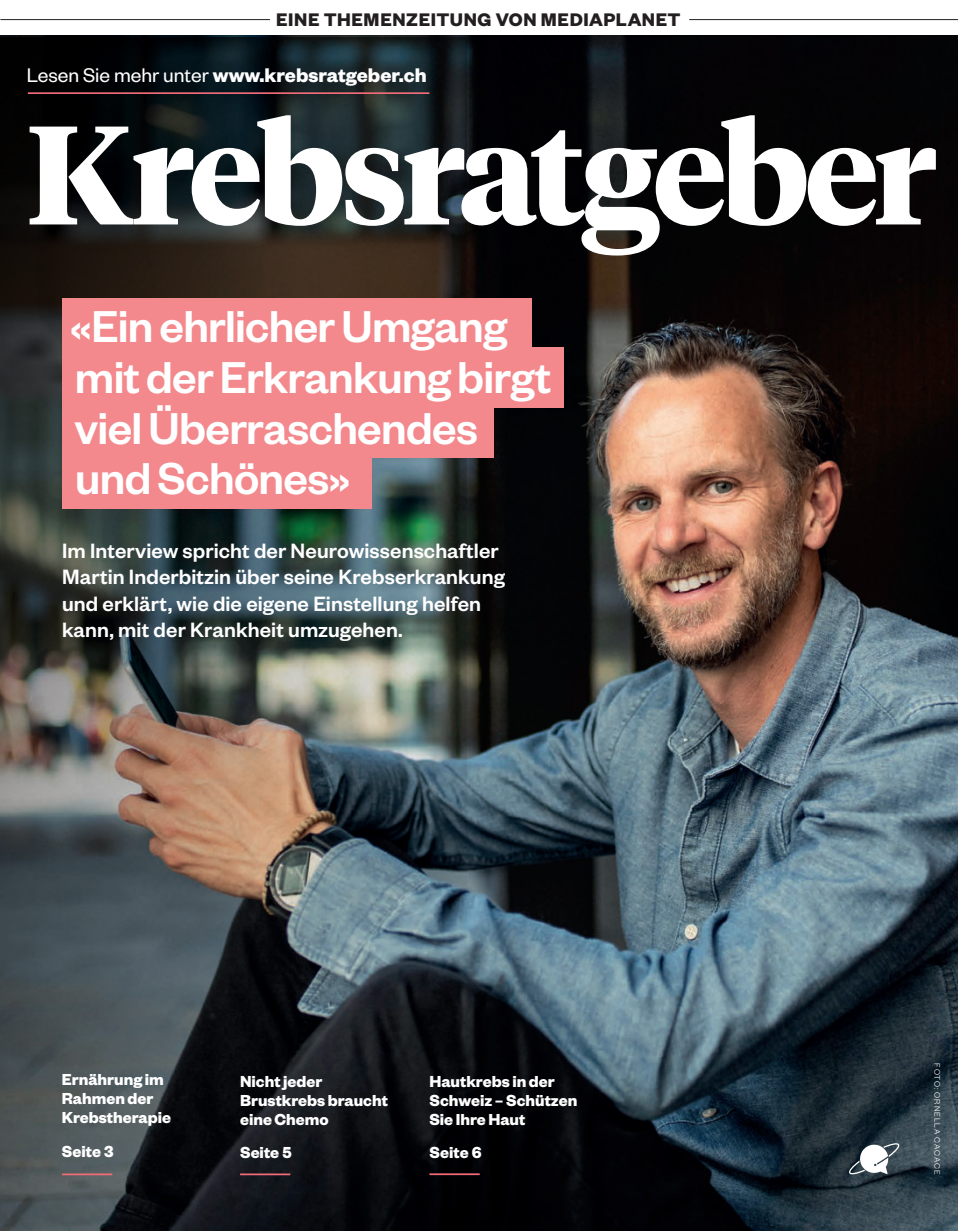
<style>
.page{position:relative;width:958px;height:1231px;background:#fff}
.page>*{position:absolute;margin:0;border:0;box-sizing:border-box;transform-origin:0 0}
.t1{font:700 139.3px "Tiempos Headline";letter-spacing:-.035em;color:#fff}
.t2{font:500 49px/50.8px "Founders Grotesk";letter-spacing:-.015em;color:#fff}
.t3{font:500 22.75px/26.2px "Founders Grotesk";letter-spacing:.005em;color:#fff}
.t4{font:700 21.7px "Founders Grotesk";color:#fff}
.t5{font:700 19.95px "Founders Grotesk";letter-spacing:.035em;color:#231f20}
.t6{font:700 17.5px/19.2px "Founders Grotesk";color:#fff}
.t7{font:300 8.75px "Founders Grotesk";letter-spacing:.09em;color:#fff}
.s1{font-weight:400}
</style>
<div class="page">
<img style="left:0;top:36px;width:957px;height:1194px">
<img style="left:0;top:37px;width:467px;height:1193px">
<hr style="left:0;top:19px;width:270px;height:1px;background:#231f20">
<hr style="left:689px;top:19px;width:268px;height:1px;background:#231f20">
<hr style="left:28px;top:92px;width:401px;height:2px;background:#f16b79">
<svg style="left:847px;top:1141px;width:53px;height:34px"></svg>
<div style="left:62px;top:298px;width:469px;height:57px;background:#f3898d"></div>
<div style="left:62px;top:405px;width:431px;height:53px;background:#f3898d"></div>
<div style="left:62px;top:348px;width:501px;height:60px;background:#f3898d"></div>
<div style="left:62px;top:456px;width:309px;height:52px;background:#f3898d"></div>
<hr style="left:62px;top:1173px;width:50px;height:2px;background:#f16b79">
<hr style="left:240px;top:1173px;width:50px;height:2px;background:#f16b79">
<hr style="left:429px;top:1173px;width:50px;height:1px;background:#f16b79">
<p class="t5" style="left:276px;top:9px;width:406px">EINE THEMENZEITUNG VON MEDIAPLANET</p>
<p class="t4" style="left:27px;top:64px;width:401px"><span class="s1">Lesen Sie mehr unter</span> www.krebsratgeber.ch</p>
<h1 class="t1" style="left:26px;top:115px;width:912px">Krebsratgeber</h1>
<h2 class="t2" style="left:70px;top:301px;width:483px">«Ein ehrlicher Umgang mit der Erkrankung birgt viel Überraschendes und Schönes»</h2>
<p class="t3" style="left:62px;top:538px;width:444px">Im Interview spricht der Neurowissenschaftler Martin Inderbitzin über seine Krebserkrankung und erklärt, wie die eigene Einstellung helfen kann, mit der Krankheit umzugehen.</p>
<p class="t6" style="left:62px;top:1069px;width:111px">Ernährung im<br>Rahmen der<br>Krebstherapie</p>
<p class="t6" style="left:62px;top:1141px;width:53px">Seite 3</p>
<p class="t6" style="left:240px;top:1071px;width:149px">Nicht jeder<br>Brustkrebs braucht eine Chemo</p>
<p class="t6" style="left:240px;top:1142px;width:53px">Seite 5</p>
<p class="t6" style="left:429px;top:1071px;width:149px">Hautkrebs in der<br>Schweiz – Schützen<br>Sie Ihre Haut</p>
<p class="t6" style="left:429px;top:1142px;width:54px">Seite 6</p>
<p class="t7" style="left:939px;top:1063px;width:112px;rotate:90deg">FOTO: ORNELLA CACACE</p>
</div>
